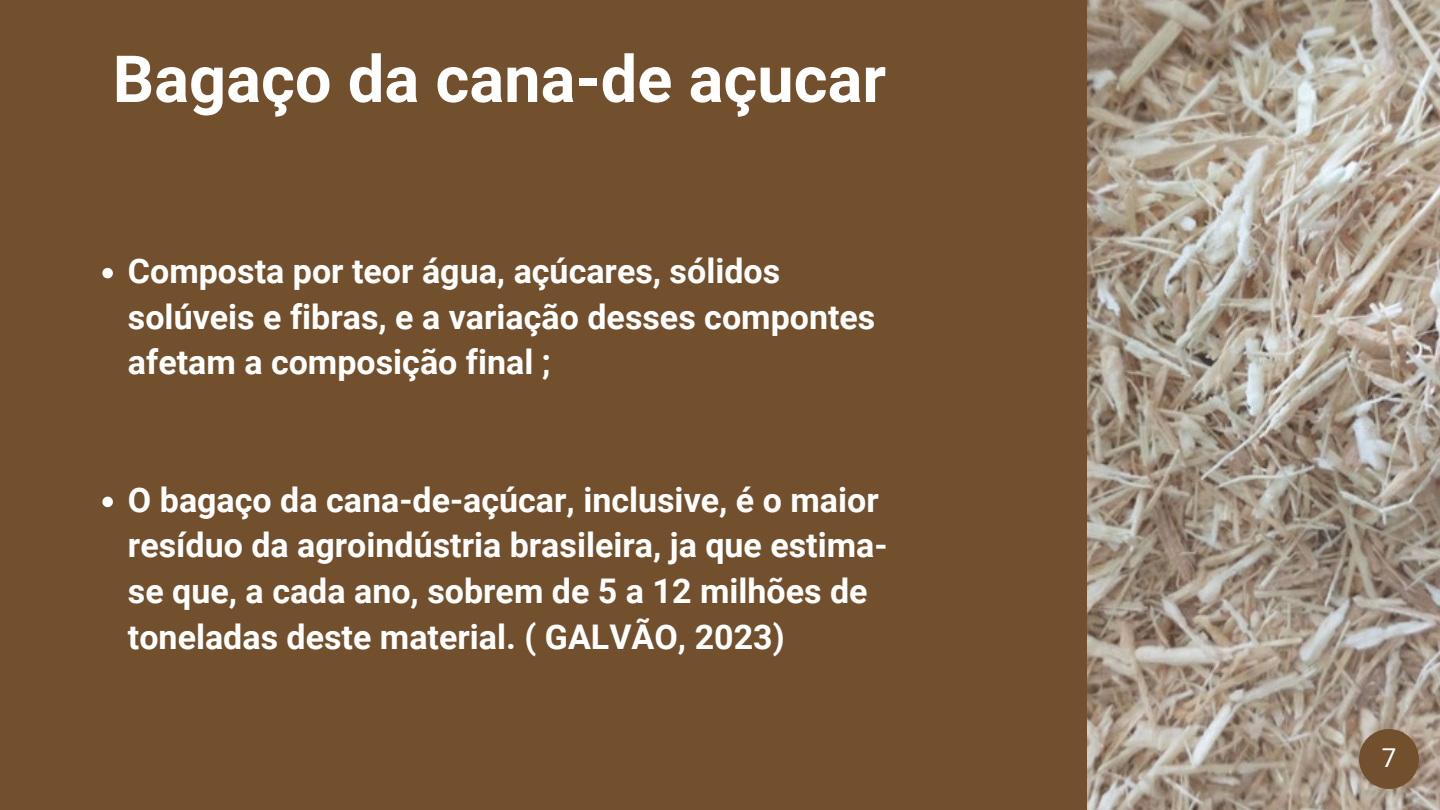
<style>
.page{position:relative;width:1440px;height:810px;background:#724f2d}
.page>*{position:absolute;margin:0;border:0;box-sizing:border-box;transform-origin:0 0}
.t1{font:700 65px "Roboto";color:#fff}
.t2{font:700 34px/45.8px "Roboto";color:#fff}
.t3{font:26px "Roboto";color:#fff}
</style>
<div class="page">
<svg style="left:102px;top:268px;width:11px;height:10px"></svg>
<svg style="left:102px;top:497px;width:11px;height:10px"></svg>
<img style="left:1088px;top:0;width:352px;height:810px">
<div style="left:1359px;top:729px;width:60px;height:60px;background:#724f2d;border-radius:50%"></div>
<p class="t1" style="left:113px;top:42px;width:775px">Bagaço da cana-de açucar</p>
<p class="t2" style="left:128px;top:248px;width:749px">Composta por teor água, açúcares, sólidos solúveis e fibras, e a variação desses compontes afetam a composição final ;</p>
<p class="t2" style="left:128px;top:477px;width:761px">O bagaço da cana-de-açúcar, inclusive, é o maior resíduo da agroindústria brasileira, ja que estima&shy;se que, a cada ano, sobrem de 5 a 12 milhões de toneladas deste material. ( GALVÃO, 2023)</p>
<p class="t3" style="left:1382px;top:743px;width:16px">7</p>
</div>
